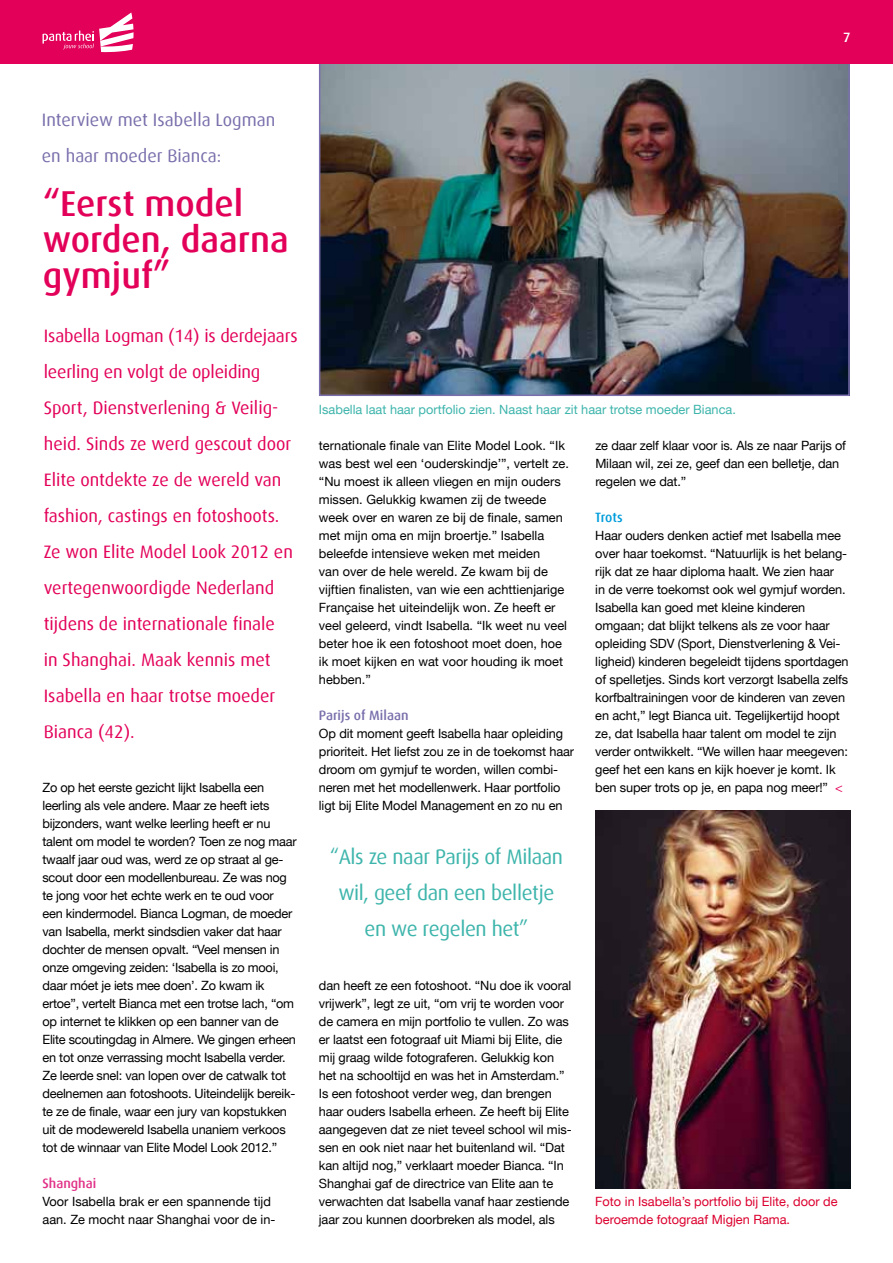
<style>
.page{position:relative;width:893px;height:1263px;background:#fff}
.page>*{position:absolute;margin:0;border:0;box-sizing:border-box;transform-origin:0 0}
.t1{font:500 36px/36px "Dax";color:#e30059}
.t2{font:21px/36px "Dax";letter-spacing:-.02em;color:#3eb5ac;text-align:center}
.t3{font:18px/36px "Dax";color:#e30059}
.t4{font:18px/36px "Dax";color:#7a6fac}
.t5{font:500 13.5px "Dax";color:#7a6fac}
.t6{font:500 13.5px "Dax";color:#e13288}
.t7{font:500 13.5px "Dax";letter-spacing:-.01em;color:#009ddb}
.t8{font:500 13.5px "Dax";color:#fff}
.t9{font:12.75px/18px "Helvetica Neue LT";letter-spacing:-.01em;color:#000}
.t10{font:12.75px/18px "Helvetica Neue LT";color:#dc002f}
.t11{font:12.75px "Helvetica Neue LT";color:#3eb5ac}
.s1{color:#e30059}
</style>
<div class="page">
<img style="left:322px;top:64px;width:525px;height:329px">
<div style="left:0;top:0;width:893px;height:64px;background:#e30059"></div>
<svg style="left:43px;top:12px;width:91px;height:40px"></svg>
<img style="left:595px;top:810px;width:255px;height:378px">
<h3 class="t4" style="left:42px;top:102px;width:235px">Interview met Isabella Logman en haar moeder Bianca:</h3>
<h1 class="t1" style="left:43px;top:186px;width:247px">“Eerst model worden, daarna gymjuf”</h1>
<p class="t8" style="left:843px;top:30px;width:9px">7</p>
<p class="t3" style="left:44px;top:318px;width:255px">Isabella Logman (14) is derdejaars leerling en volgt de opleiding<br>Sport, Dienstverlening &amp; Veilig&shy;heid. Sinds ze werd gescout door<br>Elite ontdekte ze de wereld van fashion, castings en fotoshoots.<br>Ze won Elite Model Look 2012 en vertegenwoordigde Nederland tijdens de internationale finale<br>in Shanghai. Maak kennis met<br>Isabella en haar trotse moeder<br>Bianca (42).</p>
<p class="t11" style="left:319px;top:402px;width:418px">Isabella laat haar portfolio zien. Naast haar zit haar trotse moeder Bianca.</p>
<p class="t9" style="left:319px;top:436px;width:252px">ternationale finale van Elite Model Look. “Ik was best wel een ‘ouderskindje’”, vertelt ze. “Nu moest ik alleen vliegen en mijn ouders missen. Gelukkig kwamen zij de tweede week over en waren ze bij de finale, samen met mijn oma en mijn broertje.” Isabella beleefde intensieve weken met meiden<br>van over de hele wereld. Ze kwam bij de vijftien finalisten, van wie een achttienjarige Française het uiteindelijk won. Ze heeft er veel geleerd, vindt Isabella. “Ik weet nu veel beter hoe ik een fotoshoot moet doen, hoe ik moet kijken en wat voor houding ik moet hebben.”</p>
<p class="t5" style="left:319px;top:708px;width:91px">Parijs of Milaan</p>
<p class="t9" style="left:319px;top:724px;width:257px">Op dit moment geeft Isabella haar opleiding prioriteit. Het liefst zou ze in de toekomst haar droom om gymjuf te worden, willen combi&shy;neren met het modellenwerk. Haar portfolio ligt bij Elite Model Management en zo nu en</p>
<p class="t9" style="left:595px;top:436px;width:252px">ze daar zelf klaar voor is. Als ze naar Parijs of<br>Milaan wil, zei ze, geef dan een belletje, dan regelen we dat.”</p>
<p class="t7" style="left:595px;top:510px;width:29px">Trots</p>
<p class="t9" style="left:595px;top:526px;width:255px">Haar ouders denken actief met Isabella mee over haar toekomst. “Natuurlijk is het belang&shy;rijk dat ze haar diploma haalt. We zien haar<br>in de verre toekomst ook wel gymjuf worden.<br>Isabella kan goed met kleine kinderen omgaan; dat blijkt telkens als ze voor haar opleiding SDV (Sport, Dienstverlening &amp; Vei&shy;ligheid) kinderen begeleidt tijdens sportdagen of spelletjes. Sinds kort verzorgt Isabella zelfs korfbaltrainingen voor de kinderen van zeven en acht,” legt Bianca uit. Tegelijkertijd hoopt ze, dat Isabella haar talent om model te zijn verder ontwikkelt. “We willen haar meegeven: geef het een kans en kijk hoever je komt. Ik</p>
<p class="t9" style="left:43px;top:778px;width:223px">Zo op het eerste gezicht lijkt Isabella een</p>
<p class="t9" style="left:595px;top:778px;width:249px">ben super trots op je, en papa nog meer!” <span class="s1">&lt;</span></p>
<p class="t9" style="left:43px;top:796px;width:256px">leerling als vele andere. Maar ze heeft iets bijzonders, want welke leerling heeft er nu talent om model te worden? Toen ze nog maar twaalf jaar oud was, werd ze op straat al ge&shy;scout door een modellenbureau. Ze was nog te jong voor het echte werk en te oud voor een kindermodel. Bianca Logman, de moeder van Isabella, merkt sindsdien vaker dat haar dochter de mensen opvalt. “Veel mensen in onze omgeving zeiden: ‘Isabella is zo mooi, daar móet je iets mee doen’. Zo kwam ik ertoe”, vertelt Bianca met een trotse lach, “om op internet te klikken op een banner van de Elite scoutingdag in Almere. We gingen erheen en tot onze verrassing mocht Isabella verder.<br>Ze leerde snel: van lopen over de catwalk tot deelnemen aan fotoshoots. Uiteindelijk bereik&shy;te ze de finale, waar een jury van kopstukken uit de modewereld Isabella unaniem verkoos tot de winnaar van Elite Model Look 2012.”</p>
<p class="t6" style="left:43px;top:1176px;width:55px">Shanghai</p>
<p class="t9" style="left:43px;top:1192px;width:234px">Voor Isabella brak er een spannende tijd aan. Ze mocht naar Shanghai voor de in-</p>
<h2 class="t2" style="left:330px;top:839px;width:235px">“Als ze naar Parijs of Milaan wil, geef dan een belletje en we regelen het”</h2>
<p class="t9" style="left:319px;top:976px;width:254px">dan heeft ze een fotoshoot. “Nu doe ik vooral vrijwerk”, legt ze uit, “om vrij te worden voor de camera en mijn portfolio te vullen. Zo was er laatst een fotograaf uit Miami bij Elite, die mij graag wilde fotograferen. Gelukkig kon het na schooltijd en was het in Amsterdam.” Is een fotoshoot verder weg, dan brengen haar ouders Isabella erheen. Ze heeft bij Elite aangegeven dat ze niet teveel school wil mis&shy;sen en ook niet naar het buitenland wil. “Dat kan altijd nog,” verklaart moeder Bianca. “In Shanghai gaf de directrice van Elite aan te verwachten dat Isabella vanaf haar zestiende jaar zou kunnen doorbreken als model, als</p>
<p class="t10" style="left:595px;top:1192px;width:244px">Foto in Isabella’s portfolio bij Elite, door de beroemde fotograaf Migjen Rama.</p>
</div>
